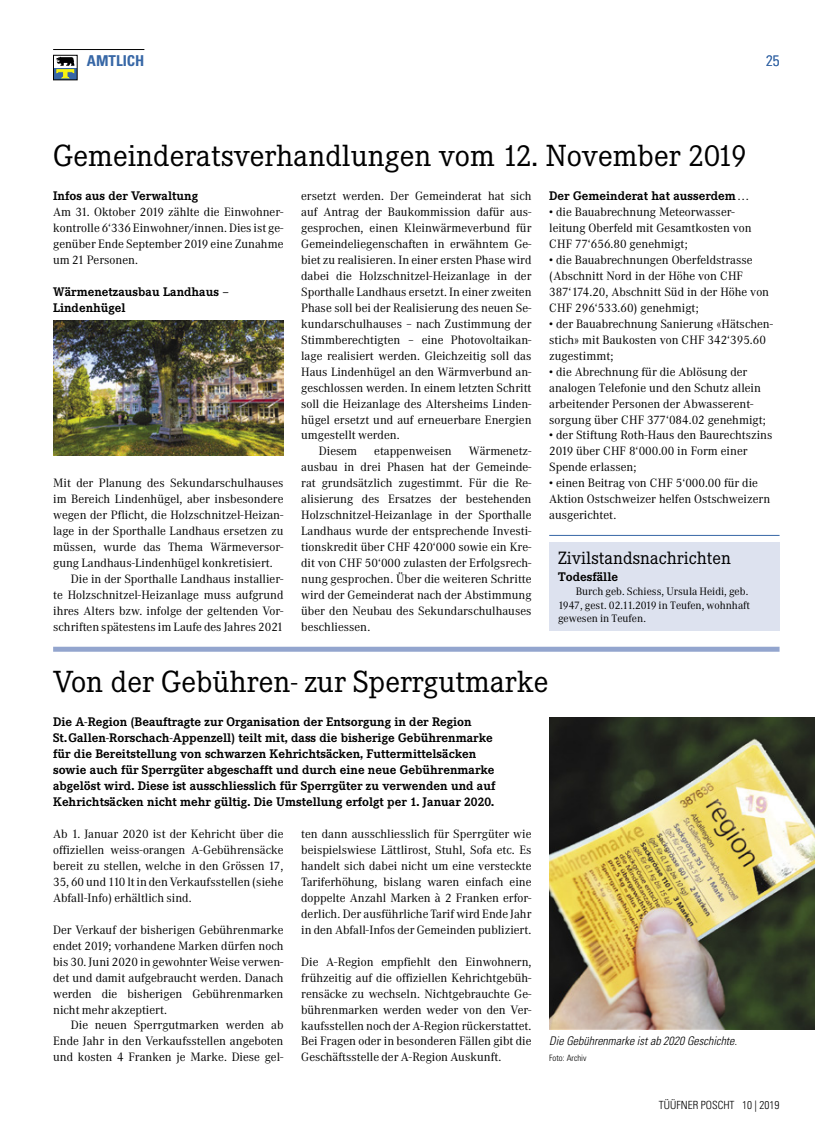
<style>
.page{position:relative;width:815px;height:1134px;background:#fff}
.page>*{position:absolute;margin:0;border:0;box-sizing:border-box;transform-origin:0 0}
.t1{font:30px "Corporate EBQ";color:#000}
.t2{font:17.5px "Corporate EBQ";color:#000}
.t3{font:700 condensed 15px "Univers LT Std";color:#3767a6}
.t4{font:300 condensed 15px "Univers LT Std";color:#3767a6}
.t5{font:700 12.25px/16px "Corporate EBQ";color:#000}
.t6{font:11.88px/16px "Corporate ABQ";color:#000;text-align:justify}
.t7{font:italic 300 condensed 11.88px "Univers LT Std";color:#000}
.t8{font:300 condensed 11.25px "Univers LT Std";color:#000}
.t9{font:10.62px/13.8px "Corporate ABQ";color:#000}
.t10{font:300 condensed 8.75px "Univers LT Std";color:#000}
</style>
<div class="page">
<hr style="left:53px;top:49px;width:91px;height:1px;background:#000">
<div style="left:54px;top:55px;width:23px;height:25px;background:#3767a6"></div>
<div style="left:54px;top:55px;width:23px;height:12px;background:#fff"></div>
<svg style="left:56px;top:57px;width:19px;height:21px"></svg>
<div style="left:53px;top:55px;width:25px;height:25px;border:1px solid #000"></div>
<div style="left:549px;top:542px;width:231px;height:89px;background:#dde2ef"></div>
<hr style="left:549px;top:535px;width:231px;height:1px;background:#3767a6">
<div style="left:53px;top:647px;width:727px;height:5px;background:#93a5ce"></div>
<img style="left:549px;top:718px;width:266px;height:311px">
<img style="left:53px;top:321px;width:230px;height:134px">
<p class="t3" style="left:87px;top:51px;width:59px">AMTLICH</p>
<p class="t4" style="left:766px;top:51px;width:15px">25</p>
<h1 class="t1" style="left:53px;top:138px;width:695px">Gemeinderatsverhandlungen vom 12. November 2019</h1>
<p class="t5" style="left:53px;top:188px;width:146px">Infos aus der Verwaltung</p>
<p class="t6" style="left:53px;top:204px;width:232px">Am 31. Oktober 2019 zählte die Einwohner&shy;kontrolle 6‘336 Einwohner/innen. Dies ist ge&shy;genüber Ende September 2019 eine Zunahme um 21 Personen.</p>
<p class="t5" style="left:53px;top:284px;width:177px">Wärmenetzausbau Landhaus –<br>Lindenhügel</p>
<p class="t5" style="left:549px;top:188px;width:202px">Der Gemeinderat hat ausserdem…</p>
<p class="t6" style="left:549px;top:204px;width:204px;text-align:left">• die Bauabrechnung Meteorwasser&shy;leitung Oberfeld mit Gesamtkosten von<br>CHF 77‘656.80 genehmigt;</p>
<p class="t6" style="left:549px;top:252px;width:221px;text-align:left">• die Bauabrechnungen Oberfeldstrasse (Abschnitt Nord in der Höhe von CHF 387‘174.20, Abschnitt Süd in der Höhe von CHF 296‘533.60) genehmigt;</p>
<p class="t6" style="left:549px;top:316px;width:225px;text-align:left">• der Bauabrechnung Sanierung «Hätschen&shy;stich» mit Baukosten von CHF 342‘395.60 zugestimmt;</p>
<p class="t6" style="left:549px;top:364px;width:218px;text-align:left">• die Abrechnung für die Ablösung der analogen Telefonie und den Schutz allein arbeitender Personen der Abwasserent&shy;sorgung über CHF 377‘084.02 genehmigt;</p>
<p class="t6" style="left:549px;top:427px;width:225px;text-align:left">• der Stiftung Roth-Haus den Baurechtszins<br>2019 über CHF 8‘000.00 in Form einer<br>Spende erlassen;</p>
<p class="t6" style="left:549px;top:475px;width:222px;text-align:left">• einen Beitrag von CHF 5‘000.00 für die<br>Aktion Ostschweizer helfen Ostschweizern ausgerichtet.</p>
<p class="t6" style="left:301px;top:188px;width:232px">ersetzt werden. Der Gemeinderat hat sich</p>
<p class="t6" style="left:301px;top:204px;width:232px">auf Antrag der Baukommission dafür aus-</p>
<p class="t6" style="left:301px;top:220px;width:232px">gesprochen, einen Kleinwärmeverbund für</p>
<p class="t6" style="left:301px;top:236px;width:232px">Gemeindeliegenschaften in erwähntem Ge-</p>
<p class="t6" style="left:301px;top:252px;width:232px">biet zu realisieren. In einer ersten Phase wird</p>
<p class="t6" style="left:301px;top:268px;width:232px">dabei die Holzschnitzel-Heizanlage in der</p>
<p class="t6" style="left:301px;top:284px;width:232px">Sporthalle Landhaus ersetzt. In einer zweiten</p>
<p class="t6" style="left:301px;top:300px;width:232px">Phase soll bei der Realisierung des neuen Se-</p>
<p class="t6" style="left:301px;top:316px;width:232px">kundarschulhauses – nach Zustimmung der</p>
<p class="t6" style="left:301px;top:332px;width:232px">Stimmberechtigten – eine Photovoltaikan-</p>
<p class="t6" style="left:301px;top:348px;width:232px">lage realisiert werden. Gleichzeitig soll das</p>
<p class="t6" style="left:301px;top:364px;width:232px">Haus Lindenhügel an den Wärmverbund an-</p>
<p class="t6" style="left:301px;top:380px;width:232px">geschlossen werden. In einem letzten Schritt</p>
<p class="t6" style="left:301px;top:396px;width:232px">soll die Heizanlage des Altersheims Linden-</p>
<p class="t6" style="left:301px;top:412px;width:232px">hügel ersetzt und auf erneuerbare Energien</p>
<p class="t6" style="left:301px;top:427px;width:100px">umgestellt werden.</p>
<p class="t6" style="left:319px;top:443px;width:40px">Diesem</p>
<p class="t6" style="left:374px;top:443px;width:79px">etappenweisen</p>
<p class="t6" style="left:301px;top:443px;width:232px;text-indent:167px">Wärmenetz&shy;ausbau in drei Phasen hat der Gemeinde&shy;rat grundsätzlich zugestimmt. Für die Re&shy;alisierung des Ersatzes der bestehenden Holzschnitzel-Heizanlage in der Sporthalle Landhaus wurde der entsprechende Investi&shy;tionskredit über CHF 420‘000 sowie ein Kre&shy;dit von CHF 50‘000 zulasten der Erfolgsrech&shy;nung gesprochen. Über die weiteren Schritte wird der Gemeinderat nach der Abstimmung über den Neubau des Sekundarschulhauses beschliessen.</p>
<p class="t6" style="left:53px;top:475px;width:232px">Mit der Planung des Sekundarschulhauses</p>
<p class="t6" style="left:53px;top:491px;width:232px">im Bereich Lindenhügel, aber insbesondere</p>
<p class="t6" style="left:53px;top:507px;width:232px">wegen der Pflicht, die Holzschnitzel-Heizan-</p>
<p class="t6" style="left:53px;top:523px;width:232px">lage in der Sporthalle Landhaus ersetzen zu</p>
<p class="t6" style="left:53px;top:539px;width:232px">müssen, wurde das Thema Wärmeversor-</p>
<p class="t6" style="left:53px;top:555px;width:221px">gung Landhaus-Lindenhügel konkretisiert.</p>
<p class="t6" style="left:71px;top:571px;width:214px">Die in der Sporthalle Landhaus installier-</p>
<p class="t6" style="left:53px;top:587px;width:232px">te Holzschnitzel-Heizanlage muss aufgrund</p>
<p class="t6" style="left:53px;top:603px;width:232px">ihres Alters bzw. infolge der geltenden Vor-</p>
<p class="t6" style="left:53px;top:619px;width:232px">schriften spätestens im Laufe des Jahres 2021</p>
<h2 class="t2" style="left:558px;top:548px;width:175px">Zivilstandsnachrichten</h2>
<p class="t5" style="left:558px;top:569px;width:61px">Todesfälle</p>
<p class="t9" style="left:558px;top:584px;width:193px;text-indent:18px">Burch geb. Schiess, Ursula Heidi, geb.<br>1947, gest. 02.11.2019 in Teufen, wohnhaft gewesen in Teufen.</p>
<h1 class="t1" style="left:53px;top:664px;width:497px">Von der Gebühren- zur Sperrgutmarke</h1>
<p class="t5" style="left:53px;top:714px;width:444px">Die A-Region (Beauftragte zur Organisation der Entsorgung in der Region St.Gallen-Rorschach-Appenzell) teilt mit, dass die bisherige Gebührenmarke für die Bereitstellung von schwarzen Kehrichtsäcken, Futtermittelsäcken sowie auch für Sperrgüter abgeschafft und durch eine neue Gebührenmarke abgelöst wird. Diese ist ausschliesslich für Sperrgüter zu verwenden und auf Kehrichtsäcken nicht mehr gültig. Die Umstellung erfolgt per 1. Januar 2020.</p>
<p class="t6" style="left:53px;top:826px;width:232px">Ab 1. Januar 2020 ist der Kehricht über die offiziellen weiss-orangen A-Gebührensäcke bereit zu stellen, welche in den Grössen 17, 35, 60 und 110 lt in den Verkaufsstellen (siehe Abfall-Info) erhältlich sind.</p>
<p class="t6" style="left:53px;top:922px;width:232px">Der Verkauf der bisherigen Gebührenmarke endet 2019; vorhandene Marken dürfen noch bis 30. Juni 2020 in gewohnter Weise verwen&shy;det und damit aufgebraucht werden. Danach werden die bisherigen Gebührenmarken nicht mehr akzeptiert.</p>
<p class="t6" style="left:53px;top:1017px;width:232px;text-indent:18px">Die neuen Sperrgutmarken werden ab Ende Jahr in den Verkaufsstellen angeboten und kosten 4 Franken je Marke. Diese gel-</p>
<p class="t6" style="left:301px;top:826px;width:232px">ten dann ausschliesslich für Sperrgüter wie beispielswiese Lättlirost, Stuhl, Sofa etc. Es handelt sich dabei nicht um eine versteckte Tariferhöhung, bislang waren einfach eine doppelte Anzahl Marken à 2 Franken erfor&shy;derlich. Der ausführliche Tarif wird Ende Jahr in den Abfall-Infos der Gemeinden publiziert.</p>
<p class="t6" style="left:301px;top:954px;width:232px">Die A-Region empfiehlt den Einwohnern, frühzeitig auf die offiziellen Kehrichtgebüh&shy;rensäcke zu wechseln. Nichtgebrauchte Ge&shy;bührenmarken werden weder von den Ver&shy;kaufsstellen noch der A-Region rückerstattet.<br>Bei Fragen oder in besonderen Fällen gibt die Geschäftsstelle der A-Region Auskunft.</p>
<p class="t7" style="left:549px;top:1034px;width:189px">Die Gebührenmarke ist ab 2020 Geschichte.</p>
<p class="t10" style="left:549px;top:1053px;width:39px">Foto: Archiv</p>
<p class="t8" style="left:659px;top:1098px;width:122px">TÜÜFNER POSCHT 10 | 2019</p>
</div>
